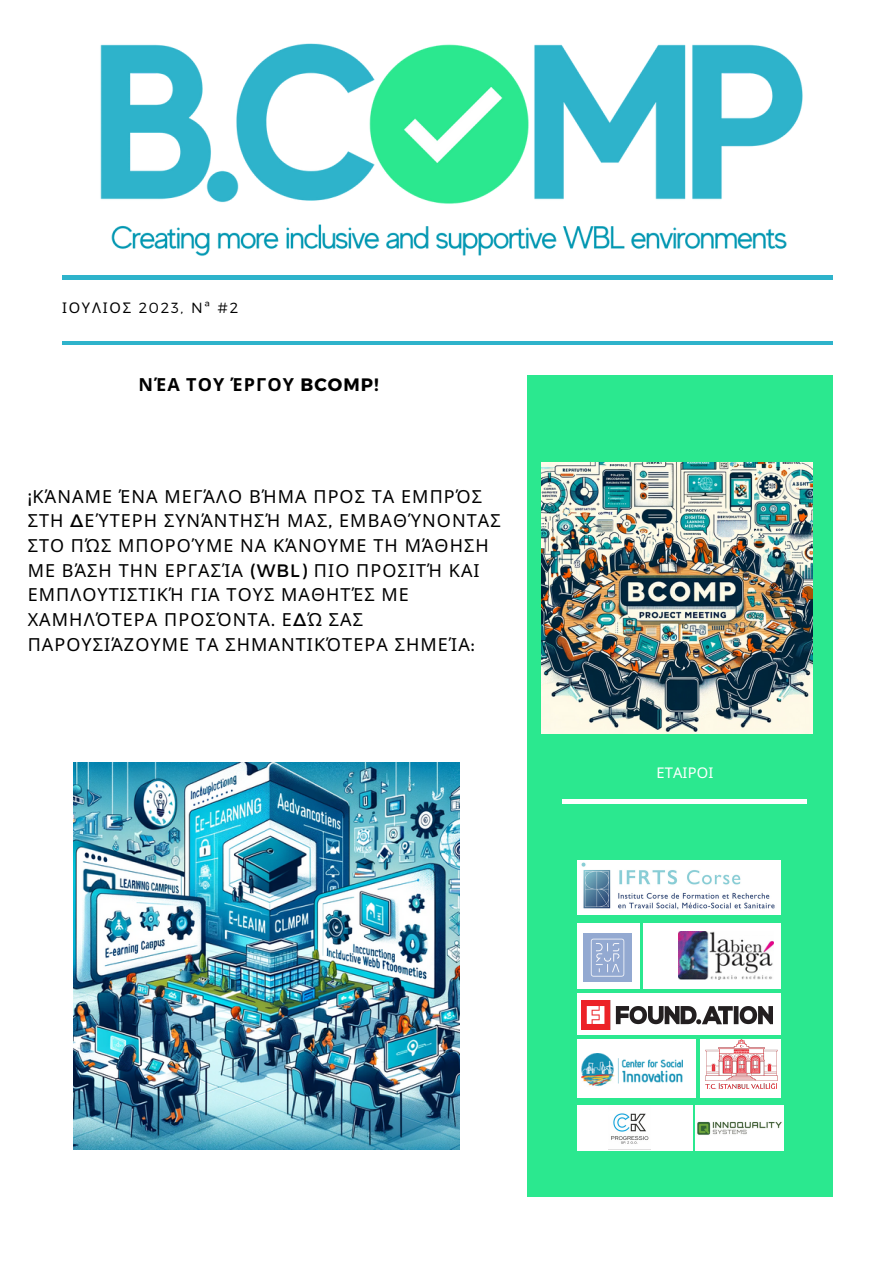
<style>
.page{position:relative;width:893px;height:1264px;background:#fff}
.page>*{position:absolute;margin:0;border:0;box-sizing:border-box;transform-origin:0 0}
.t1{font:18px/24.8px "Noto Sans";letter-spacing:.06em;color:#000}
.t2{font:700 18px "Noto Sans";letter-spacing:.06em;color:#000}
.t3{font:300 14.7px "Montserrat";letter-spacing:.12em;color:#000}
.t4{font:14.7px "Noto Sans";letter-spacing:.01em;color:#fff}
.s1{font-family:"Noto Sans";font-weight:400}
.s2{font-family:"Montserrat"}
</style>
<div class="page">
<hr style="left:62px;top:276px;width:770px;height:3px;background:#2eb3cb">
<hr style="left:62px;top:341px;width:770px;height:4px;background:#2eb3cb">
<div style="left:527px;top:375px;width:305px;height:821px;background:#2be88f"></div>
<hr style="left:562px;top:799px;width:244px;height:4px;background:#fff">
<img style="left:100px;top:43px;width:703px;height:213px">
<div style="left:577px;top:923px;width:62px;height:65px;background:#fff"></div>
<img style="left:577px;top:860px;width:203px;height:54px">
<div style="left:643px;top:923px;width:137px;height:65px;background:#fff"></div>
<img style="left:678px;top:931px;width:95px;height:48px">
<img style="left:583px;top:933px;width:48px;height:48px">
<div style="left:577px;top:1039px;width:118px;height:58px;background:#fff"></div>
<img style="left:581px;top:1053px;width:101px;height:34px">
<div style="left:576px;top:992px;width:204px;height:42px;background:#fff"></div>
<img style="left:581px;top:1000px;width:191px;height:29px">
<div style="left:699px;top:1038px;width:81px;height:59px;background:#fff"></div>
<img style="left:705px;top:1039px;width:72px;height:49px">
<img style="left:695px;top:1105px;width:88px;height:45px">
<div style="left:577px;top:1105px;width:115px;height:45px;background:#fff"></div>
<img style="left:611px;top:1113px;width:38px;height:31px">
<img style="left:73px;top:762px;width:387px;height:387px">
<img style="left:541px;top:463px;width:271px;height:270px">
<p class="t3" style="left:62px;top:298px;width:178px"><span class="s1">ΙΟΥΛΙΟΣ</span> 2023, Nª #2</p>
<p class="t2" style="left:138px;top:372px;width:242px">ΝΈΑ ΤΟΥ ΈΡΓΟΥ <span class="s2">BCOMP!</span></p>
<p class="t1" style="left:28px;top:483px;width:474px"><span class="s2">¡</span>ΚΆΝΑΜΕ ΈΝΑ ΜΕΓΆΛΟ ΒΉΜΑ ΠΡΟΣ ΤΑ ΕΜΠΡΌΣ ΣΤΗ <span class="s2">Δ</span>ΕΎΤΕΡΗ ΣΥΝΆΝΤΗΣΉ ΜΑΣ<span class="s2">,</span> ΕΜΒΑΘΎΝΟΝΤΑΣ ΣΤΟ ΠΏΣ ΜΠΟΡΟΎΜΕ ΝΑ ΚΆΝΟΥΜΕ ΤΗ ΜΆΘΗΣΗ ΜΕ ΒΆΣΗ ΤΗΝ ΕΡΓΑΣΊΑ <span class="s2">(WBL)</span> ΠΙΟ ΠΡΟΣΙΤΉ ΚΑΙ ΕΜΠΛΟΥΤΙΣΤΙΚΉ ΓΙΑ ΤΟΥΣ ΜΑΘΗΤΈΣ ΜΕ ΧΑΜΗΛΌΤΕΡΑ ΠΡΟΣΌΝΤΑ<span class="s2">.</span> Ε<span class="s2">Δ</span>Ώ ΣΑΣ ΠΑΡΟΥΣΙΆΖΟΥΜΕ ΤΑ ΣΗΜΑΝΤΙΚΌΤΕΡΑ ΣΗΜΕΊΑ<span class="s2">:</span></p>
<p class="t4" style="left:656px;top:762px;width:58px">ΕΤΑΙΡΟΙ</p>
</div>
